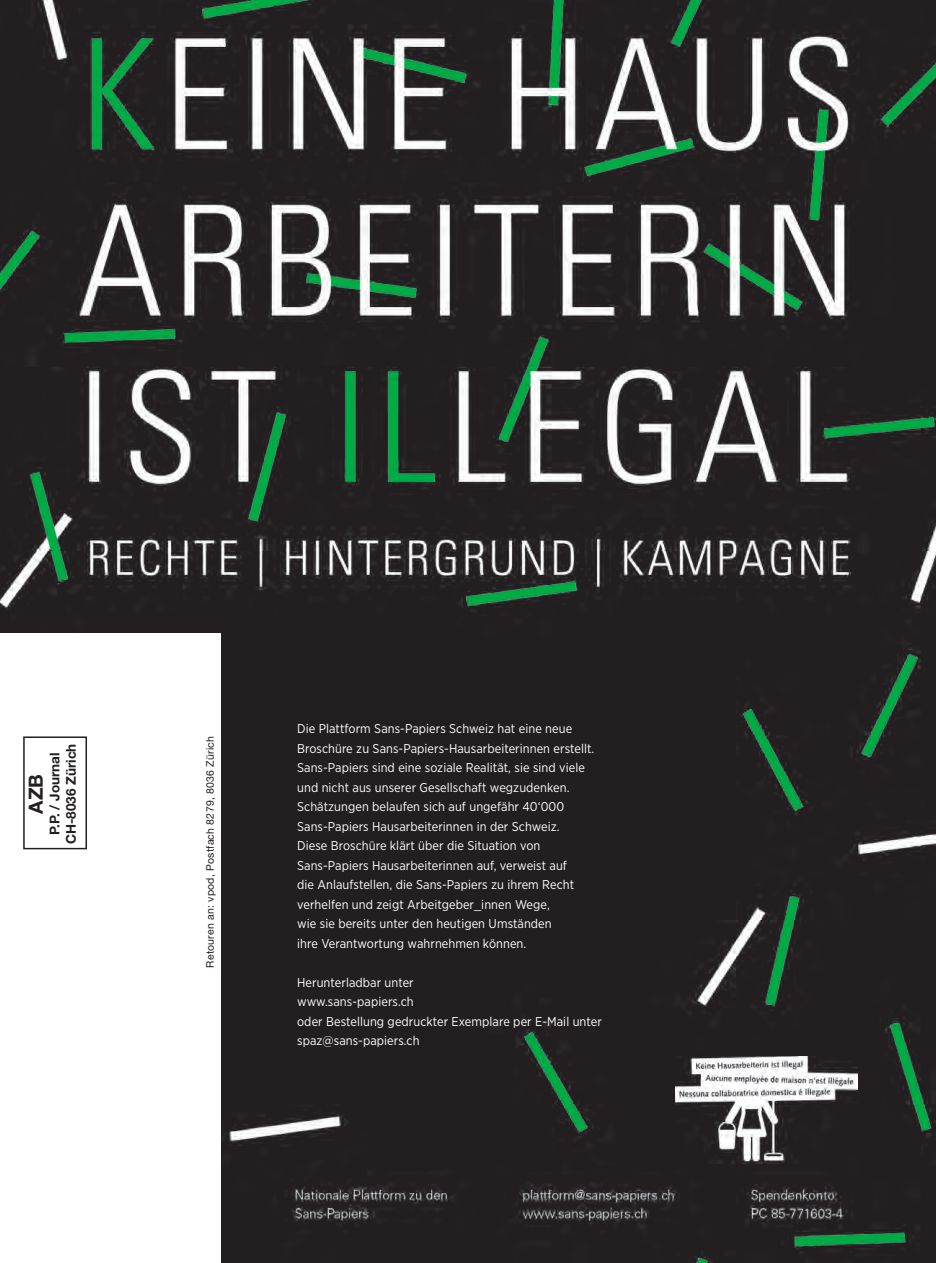
<style>
.page{position:relative;width:936px;height:1263px;background:#fff}
.page>*{position:absolute;margin:0;border:0;box-sizing:border-box;transform-origin:0 0}
.t1{font:700 19.5px "Helvetica Neue LT Std";color:#231f20}
.t2{font:700 13.5px "Helvetica Neue LT Std";color:#231f20}
.Zitat_75_H_15_5{font:12.75px/19.5px "Gotham Narrow";letter-spacing:.005em;color:#fff}
.t3{font:10.5px "Helvetica Neue LT Std";letter-spacing:.02em;color:#231f20}
</style>
<div class="page">
<img style="left:0;top:0;width:935px;height:1263px">
<div style="left:0;top:634px;width:220px;height:629px;background:#fff"></div>
<div style="left:23px;top:736px;width:64px;height:113px;border:2px solid #231f20"></div>
<img style="left:675px;top:1056px;width:182px;height:107px">
<p class="t2" style="left:46px;top:835px;width:85px;rotate:-90deg">P.P. / Journal</p>
<p class="t2" style="left:63px;top:844px;width:102px;rotate:-90deg">CH-8036 Zürich</p>
<p class="t3" style="left:204px;top:967px;width:233px;rotate:-90deg">Retouren an: vpod, Postfach 8279, 8036 Zürich</p>
<p class="t1" style="left:24px;top:814px;width:41px;rotate:-90deg">AZB</p>
<p class="Zitat_75_H_15_5" style="left:297px;top:719px;width:299px">Die Plattform Sans-Papiers Schweiz hat eine neue Broschüre zu Sans-Papiers-Hausarbeiterinnen erstellt.<br>Sans-Papiers sind eine soziale Realität, sie sind viele und nicht aus unserer Gesellschaft wegzudenken.<br>Schätzungen belaufen sich auf ungefähr 40‘000<br>Sans-Papiers Hausarbeiterinnen in der Schweiz.</p>
<p class="Zitat_75_H_15_5" style="left:297px;top:836px;width:278px">Diese Broschüre klärt über die Situation von Sans-Papiers Hausarbeiterinnen auf, verweist auf die Anlaufstellen, die Sans-Papiers zu ihrem Recht verhelfen und zeigt Arbeitgeber_innen Wege,<br>wie sie bereits unter den heutigen Umständen ihre Verantwortung wahrnehmen können.</p>
<p class="Zitat_75_H_15_5" style="left:297px;top:972px;width:306px">Herunterladbar unter<br>www.sans-papiers.ch<br>oder Bestellung gedruckter Exemplare per E-Mail unter spaz@sans-papiers.ch</p>
</div>
